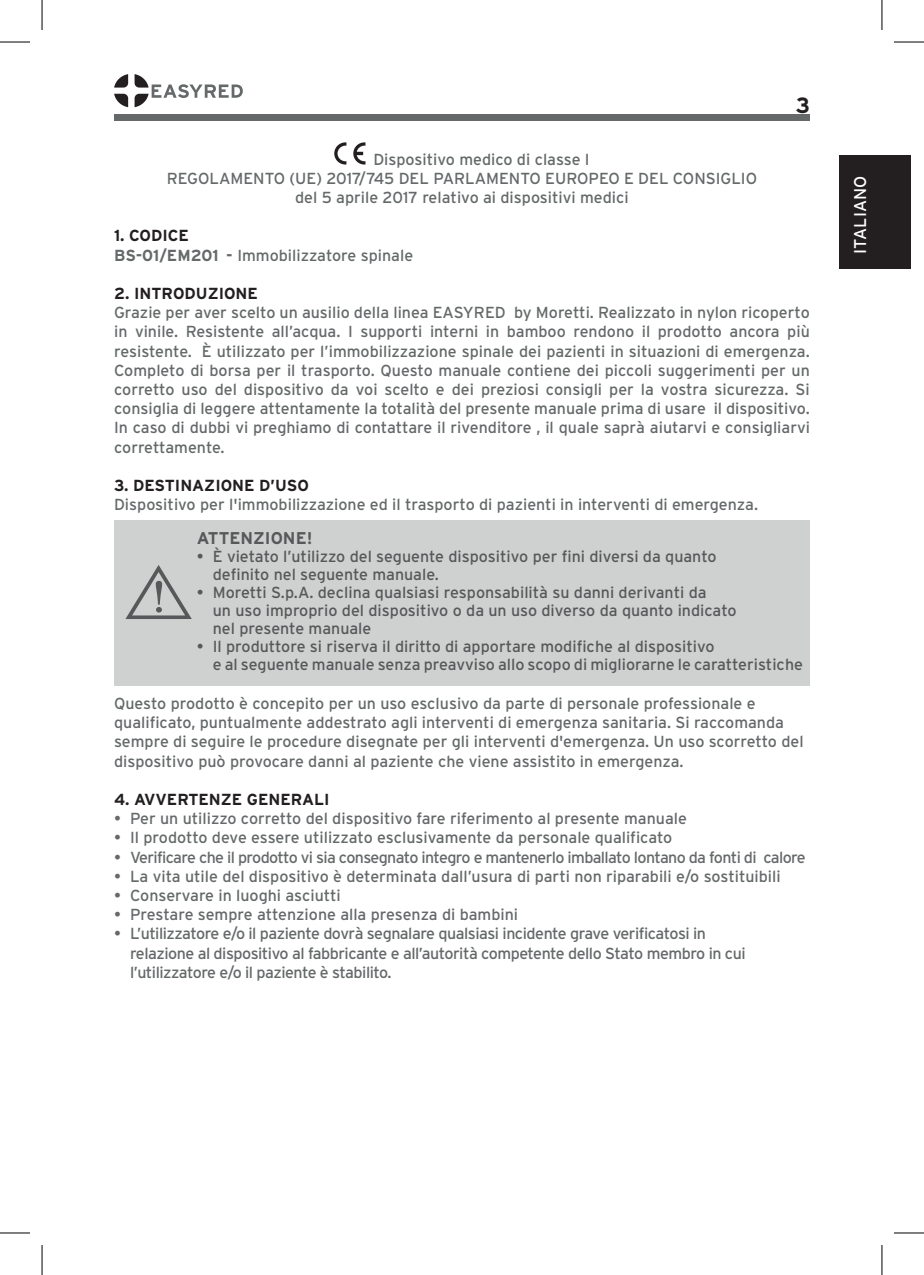
<style>
.page{position:relative;width:924px;height:1275px;background:#fff}
.page>*{position:absolute;margin:0;border:0;box-sizing:border-box;transform-origin:0 0}
.t1{font:700 22px "Interstate";color:#231f20}
.t2{font:700 17px "Interstate";color:#57585a}
.t3{font:17px "Interstate";letter-spacing:.005em;color:#fff}
.t4{font:16px/19.2px "Interstate";color:#65696a}
.t5{font:16px/18px "Interstate";color:#57585a}
.t6{font:16px/19.2px "Interstate";letter-spacing:-.03em;color:#65696a}
.t7{font:16px "Interstate";letter-spacing:-.04em;color:#65696a}
.t8{font:700 16px "Interstate";color:#231f20}
.s1{font-weight:700;color:#231f20}
.s2{font-weight:700}
</style>
<div class="page">
<div style="left:114px;top:114px;width:695px;height:7px;background:#65696a"></div>
<div style="left:838px;top:155px;width:71px;height:114px;background:#231f20"></div>
<svg style="left:114px;top:74px;width:14px;height:14px"></svg>
<svg style="left:114px;top:94px;width:14px;height:13px"></svg>
<svg style="left:134px;top:74px;width:109px;height:33px"></svg>
<svg style="left:334px;top:142px;width:12px;height:22px"></svg>
<svg style="left:353px;top:142px;width:12px;height:22px"></svg>
<div style="left:114px;top:520px;width:695px;height:166px;background:#cfd1d0"></div>
<svg style="left:125px;top:565px;width:67px;height:54px"></svg>
<hr style="left:0;top:42px;width:30px;height:1px;background:#000">
<hr style="left:893px;top:42px;width:30px;height:1px;background:#000">
<hr style="left:0;top:1232px;width:30px;height:1px;background:#000">
<hr style="left:893px;top:1232px;width:30px;height:1px;background:#000">
<hr style="left:42px;top:0;width:1px;height:30px;background:#000">
<hr style="left:42px;top:1245px;width:1px;height:30px;background:#000">
<hr style="left:881px;top:0;width:1px;height:30px;background:#000">
<hr style="left:881px;top:1245px;width:1px;height:30px;background:#000">
<h1 class="t1" style="left:795px;top:93px;width:16px">3</h1>
<p class="t4" style="left:373px;top:149px;width:218px">Dispositivo medico di classe I</p>
<p class="t4" style="left:167px;top:168px;width:591px">REGOLAMENTO (UE) 2017/745 DEL PARLAMENTO EUROPEO E DEL CONSIGLIO</p>
<p class="t4" style="left:295px;top:188px;width:335px">del 5 aprile 2017 relativo ai dispositivi medici</p>
<p class="t4" style="left:114px;top:226px;width:300px"><span class="s1">1. CODICE<br></span><span class="s2">BS-01/EM201 -</span> Immobilizzatore spinale</p>
<p class="t8" style="left:114px;top:284px;width:145px">2. INTRODUZIONE</p>
<p class="t4" style="left:114px;top:303px;width:697px;text-align:justify">Grazie per aver scelto un ausilio della linea EASYRED by Moretti. Realizzato in nylon ricoperto in vinile. Resistente all’acqua. I supporti interni in bamboo rendono il prodotto ancora più resistente. È utilizzato per l’immobilizzazione spinale dei pazienti in situazioni di emergenza.<br>Completo di borsa per il trasporto. Questo manuale contiene dei piccoli suggerimenti per un corretto uso del dispositivo da voi scelto e dei preziosi consigli per la vostra sicurezza. Si consiglia di leggere attentamente la totalità del presente manuale prima di usare il dispositivo.<br>In caso di dubbi vi preghiamo di contattare il rivenditore , il quale saprà aiutarvi e consigliarvi correttamente.</p>
<p class="t8" style="left:114px;top:476px;width:196px">3. DESTINAZIONE D’USO</p>
<p class="t4" style="left:114px;top:495px;width:645px">Dispositivo per l'immobilizzazione ed il trasporto di pazienti in interventi di emergenza.</p>
<p class="t2" style="left:197px;top:528px;width:117px">ATTENZIONE!</p>
<p class="t5" style="left:213px;top:547px;width:505px;text-indent:-16px">• È vietato l’utilizzo del seguente dispositivo per fini diversi da quanto definito nel seguente manuale.</p>
<p class="t5" style="left:213px;top:583px;width:525px;text-indent:-16px">• Moretti S.p.A. declina qualsiasi responsabilità su danni derivanti da<br>un uso improprio del dispositivo o da un uso diverso da quanto indicato nel presente manuale</p>
<p class="t5" style="left:213px;top:637px;width:591px;text-indent:-16px">• Il produttore si riserva il diritto di apportare modifiche al dispositivo<br>e al seguente manuale senza preavviso allo scopo di migliorarne le caratteristiche</p>
<p class="t4" style="left:114px;top:693px;width:690px">Questo prodotto è concepito per un uso esclusivo da parte di personale professionale e qualificato, puntualmente addestrato agli interventi di emergenza sanitaria. Si raccomanda sempre di seguire le procedure disegnate per gli interventi d'emergenza. Un uso scorretto del dispositivo può provocare danni al paziente che viene assistito in emergenza.</p>
<p class="t8" style="left:114px;top:790px;width:217px">4. AVVERTENZE GENERALI</p>
<p class="t4" style="left:114px;top:809px;width:574px">• Per un utilizzo corretto del dispositivo fare riferimento al presente manuale</p>
<p class="t4" style="left:114px;top:828px;width:559px">• Il prodotto deve essere utilizzato esclusivamente da personale qualificato</p>
<p class="t7" style="left:114px;top:848px;width:692px">• Verificare che il prodotto vi sia consegnato integro e mantenerlo imballato lontano da fonti di calore</p>
<p class="t4" style="left:114px;top:866px;width:667px">• La vita utile del dispositivo è determinata dall’usura di parti non riparabili e/o sostituibili</p>
<p class="t4" style="left:114px;top:885px;width:228px">• Conservare in luoghi asciutti</p>
<p class="t4" style="left:114px;top:905px;width:405px">• Prestare sempre attenzione alla presenza di bambini</p>
<p class="t6" style="left:130px;top:924px;width:616px;text-indent:-16px">• L’utilizzatore e/o il paziente dovrà segnalare qualsiasi incidente grave verificatosi in relazione al dispositivo al fabbricante e all’autorità competente dello Stato membro in cui l’utilizzatore e/o il paziente è stabilito.</p>
<p class="t3" style="left:850px;top:254px;width:80px;rotate:-90deg">ITALIANO</p>
</div>
